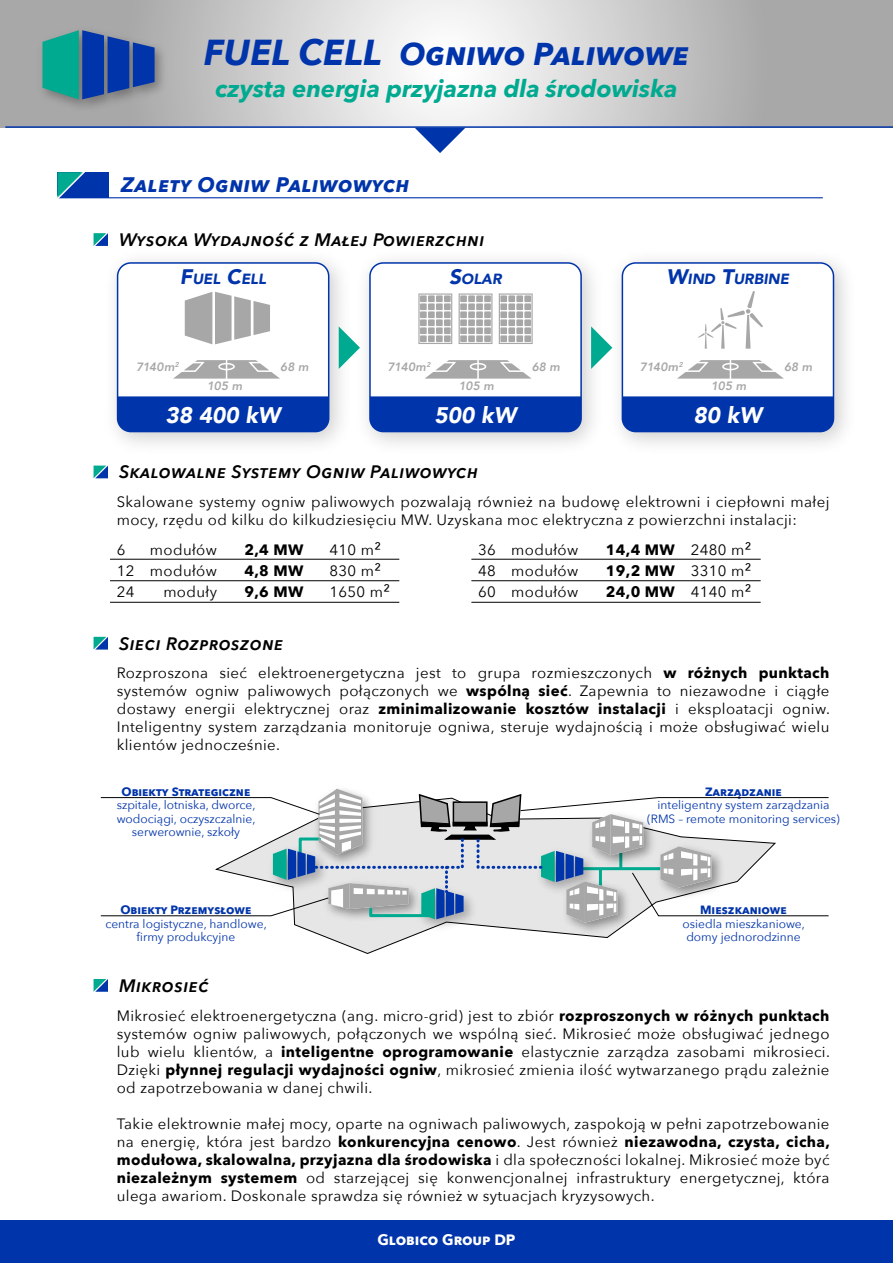
<style>
.page{position:relative;width:893px;height:1263px;background:#fff}
.page>*{position:absolute;margin:0;border:0;box-sizing:border-box;transform-origin:0 0}
.t1{font:italic 700 31.5px "Avenir Next";color:#0034aa}
.t2{font:italic 700 24px "Avenir Next";color:#00aa90}
.t3{font:italic 900 22.5px "Avenir";color:#fff}
.t4{font:italic 700 21px "Avenir Next";letter-spacing:.02em;color:#0034aa}
.t5{font:italic 600 18px "Avenir Next";letter-spacing:.025em;color:#000}
.t6{font:15px/18px "Avenir Next";letter-spacing:.025em;color:#000;text-align:justify}
.t7{font:700 15px "Avenir Next";letter-spacing:.025em;color:#000}
.t8{font:700 15px "Avenir Next";color:#fff}
.t9{font:italic 900 14.7px "Avenir";color:#0034aa}
.t10{font:12px/13.5px "Avenir Next";color:#0034aa;text-align:center}
.t11{font:700 12px "Avenir Next";color:#0034aa}
.t12{font:italic 800 12px "Avenir";color:#a7a7a7}
.s1{font-size:36px}
.s2{font-size:21px}
.s3{font-size:18px}
.s4{font-weight:400}
.s5{font-weight:400;font-size:18px}
.s6{font-weight:700}
</style>
<div class="page">
<img style="left:114px;top:260px;width:227px;height:184px">
<div style="left:118px;top:263px;width:211px;height:169px;background:#fff;border-radius:13px"></div>
<div style="left:117px;top:262px;width:212px;height:170px;border:2px solid #0034aa;border-radius:13px"></div>
<div style="left:118px;top:396px;width:211px;height:36px;background:#0034aa"></div>
<svg style="left:173px;top:360px;width:107px;height:19px"></svg>
<svg style="left:185px;top:292px;width:85px;height:52px"></svg>
<img style="left:366px;top:260px;width:227px;height:184px">
<div style="left:370px;top:263px;width:211px;height:169px;background:#fff;border-radius:13px"></div>
<div style="left:369px;top:262px;width:213px;height:170px;border:2px solid #0034aa;border-radius:13px"></div>
<div style="left:370px;top:396px;width:211px;height:36px;background:#0034aa"></div>
<svg style="left:418px;top:293px;width:34px;height:51px"></svg>
<svg style="left:459px;top:293px;width:33px;height:51px"></svg>
<svg style="left:499px;top:293px;width:34px;height:51px"></svg>
<svg style="left:425px;top:360px;width:106px;height:19px"></svg>
<div style="left:470px;top:364px;width:16px;height:6px;background:#a7a7a7;border-radius:50%"></div>
<div style="left:469px;top:363px;width:18px;height:7px;border:2px solid #fff;border-radius:50%"></div>
<hr style="left:477px;top:359px;width:2px;height:20px;background:#fff">
<img style="left:612px;top:260px;width:234px;height:184px">
<div style="left:622px;top:263px;width:211px;height:169px;background:#fff;border-radius:13px"></div>
<div style="left:622px;top:262px;width:212px;height:170px;border:2px solid #0034aa;border-radius:13px"></div>
<div style="left:622px;top:396px;width:211px;height:36px;background:#0034aa"></div>
<svg style="left:677px;top:360px;width:107px;height:19px"></svg>
<svg style="left:698px;top:291px;width:65px;height:58px"></svg>
<svg style="left:591px;top:326px;width:21px;height:43px"></svg>
<svg style="left:339px;top:326px;width:21px;height:43px"></svg>
<hr style="left:110px;top:559px;width:289px;height:1px;background:#000">
<hr style="left:110px;top:580px;width:289px;height:1px;background:#000">
<hr style="left:110px;top:602px;width:289px;height:1px;background:#000">
<hr style="left:471px;top:559px;width:290px;height:1px;background:#000">
<hr style="left:471px;top:580px;width:290px;height:1px;background:#000">
<hr style="left:471px;top:602px;width:290px;height:1px;background:#000">
<div style="left:0;top:1220px;width:893px;height:43px;background:#0034aa"></div>
<svg style="left:294px;top:923px;width:109px;height:31px"></svg>
<img style="left:310px;top:788px;width:318px;height:152px">
<img style="left:413px;top:923px;width:68px;height:13px">
<svg style="left:100px;top:789px;width:729px;height:134px"></svg>
<svg style="left:0;top:0;width:893px;height:128px"></svg>
<svg style="left:415px;top:128px;width:50px;height:25px"></svg>
<hr style="left:5px;top:126px;width:888px;height:2px;background:#0034aa">
<img style="left:34px;top:21px;width:138px;height:95px">
<svg style="left:43px;top:30px;width:112px;height:69px"></svg>
<div style="left:57px;top:172px;width:51px;height:26px;background:#0034aa"></div>
<hr style="left:57px;top:197px;width:766px;height:1px;background:#0034aa">
<svg style="left:57px;top:172px;width:30px;height:27px"></svg>
<svg style="left:94px;top:233px;width:14px;height:13px"></svg>
<svg style="left:94px;top:466px;width:14px;height:12px"></svg>
<svg style="left:94px;top:637px;width:14px;height:12px"></svg>
<svg style="left:94px;top:979px;width:14px;height:13px"></svg>
<h1 class="t1" style="left:204px;top:26px;width:487px"><span class="s1">FUEL CELL</span> OGNIWO PALIWOWE</h1>
<h2 class="t2" style="left:216px;top:68px;width:463px">czysta energia przyjazna dla środowiska</h2>
<h3 class="t4" style="left:121px;top:166px;width:290px">ZALETY OGNIW PALIWOWYCH</h3>
<p class="t5" style="left:119px;top:224px;width:367px">WYSOKA WYDAJNOŚĆ Z MAŁEJ POWIERZCHNI</p>
<p class="t9" style="left:180px;top:267px;width:88px"><span class="s2">F</span>UEL <span class="s2">C</span>ELL</p>
<p class="t9" style="left:449px;top:267px;width:54px"><span class="s2">S</span>OLAR</p>
<p class="t9" style="left:667px;top:267px;width:124px"><span class="s2">W</span>IND <span class="s2">T</span>URBINE</p>
<p class="t12" style="left:136px;top:360px;width:44px">7140m<sup>2</sup></p>
<p class="t12" style="left:280px;top:360px;width:30px">68 m</p>
<p class="t12" style="left:387px;top:360px;width:44px">7140m<sup>2</sup></p>
<p class="t12" style="left:532px;top:360px;width:30px">68 m</p>
<p class="t12" style="left:640px;top:360px;width:44px">7140m<sup>2</sup></p>
<p class="t12" style="left:784px;top:360px;width:30px">68 m</p>
<p class="t12" style="left:207px;top:378px;width:37px">105 m</p>
<p class="t12" style="left:459px;top:378px;width:37px">105 m</p>
<p class="t12" style="left:711px;top:378px;width:37px">105 m</p>
<h3 class="t3" style="left:166px;top:396px;width:116px">38 400 kW</h3>
<h3 class="t3" style="left:435px;top:396px;width:83px">500 kW</h3>
<h3 class="t3" style="left:694px;top:396px;width:70px">80 kW</h3>
<p class="t5" style="left:119px;top:457px;width:360px">SKALOWALNE SYSTEMY OGNIW PALIWOWYCH</p>
<p class="t6" style="left:117px;top:492px;width:714px">Skalowane systemy ogniw paliwowych pozwalają również na budowę elektrowni i ciepłowni małej mocy, rzędu od kilku do kilkudziesięciu MW. Uzyskana moc elektryczna z powierzchni instalacji:</p>
<p class="t6" style="left:117px;top:540px;width:10px">6</p>
<p class="t6" style="left:150px;top:540px;width:69px">modułów</p>
<p class="t7" style="left:244px;top:537px;width:61px">2,4 MW</p>
<p class="t6" style="left:329px;top:540px;width:53px">410 m<span class="s3">²</span></p>
<p class="t6" style="left:117px;top:561px;width:102px">12 modułów</p>
<p class="t7" style="left:244px;top:558px;width:61px">4,8 MW</p>
<p class="t6" style="left:329px;top:561px;width:53px">830 m<span class="s3">²</span></p>
<p class="t6" style="left:117px;top:582px;width:19px">24</p>
<p class="t6" style="left:163px;top:582px;width:55px">moduły</p>
<p class="t7" style="left:244px;top:579px;width:61px">9,6 MW</p>
<p class="t6" style="left:329px;top:582px;width:62px">1650 m<span class="s3">²</span></p>
<p class="t5" style="left:119px;top:628px;width:166px">SIECI ROZPROSZONE</p>
<p class="t6" style="left:478px;top:540px;width:102px">36 modułów</p>
<p class="t7" style="left:606px;top:537px;width:147px">14,4 MW <span class="s4">2480 m</span><span class="s5">²</span></p>
<p class="t6" style="left:478px;top:561px;width:102px">48 modułów</p>
<p class="t7" style="left:606px;top:558px;width:147px">19,2 MW <span class="s4">3310 m</span><span class="s5">²</span></p>
<p class="t6" style="left:478px;top:582px;width:102px">60 modułów</p>
<p class="t7" style="left:606px;top:579px;width:147px">24,0 MW <span class="s4">4140 m</span><span class="s5">²</span></p>
<p class="t6" style="left:117px;top:663px;width:715px">Rozproszona sieć elektroenergetyczna jest to grupa rozmieszczonych <span class="s6">w różnych punktach </span>systemów ogniw paliwowych połączonych we <span class="s6">wspólną sieć</span>. Zapewnia to niezawodne i ciągłe dostawy energii elektrycznej oraz <span class="s6">zminimalizowanie kosztów instalacji</span> i eksploatacji ogniw.<br>Inteligentny system zarządzania monitoruje ogniwa, steruje wydajnością i może obsługiwać wielu klientów jednocześnie.</p>
<p class="t11" style="left:121px;top:781px;width:130px">OBIEKTY STRATEGICZNE</p>
<p class="t10" style="left:117px;top:798px;width:140px">szpitale, lotniska, dworce, wodociągi, oczyszczalnie, serwerownie, szkoły</p>
<p class="t11" style="left:120px;top:899px;width:133px">OBIEKTY PRZEMYSŁOWE</p>
<p class="t10" style="left:105px;top:916px;width:163px">centra logistyczne, handlowe, firmy produkcyjne</p>
<p class="t5" style="left:119px;top:970px;width:91px">MIKROSIEĆ</p>
<p class="t11" style="left:705px;top:781px;width:78px">ZARZĄDZANIE</p>
<p class="t10" style="left:647px;top:798px;width:194px">inteligentny system zarządzania (RMS – remote monitoring services)</p>
<p class="t11" style="left:700px;top:899px;width:88px">MIESZKANIOWE</p>
<p class="t10" style="left:682px;top:916px;width:124px">osiedla mieszkaniowe, domy jednorodzinne</p>
<p class="t6" style="left:117px;top:1006px;width:715px">Mikrosieć elektroenergetyczna (ang. micro-grid) jest to zbiór <span class="s6">rozproszonych w różnych punktach </span>systemów ogniw paliwowych, połączonych we wspólną sieć. Mikrosieć może obsługiwać jednego lub wielu klientów, a <span class="s6">inteligentne oprogramowanie</span> elastycznie zarządza zasobami mikrosieci.<br>Dzięki <span class="s6">płynnej regulacji wydajności ogniw</span>, mikrosieć zmienia ilość wytwarzanego prądu zależnie od zapotrzebowania w danej chwili.</p>
<p class="t6" style="left:117px;top:1114px;width:715px">Takie elektrownie małej mocy, oparte na ogniwach paliwowych, zaspokoją w pełni zapotrzebowanie na energię, która jest bardzo <span class="s6">konkurencyjna cenowo</span>. Jest również <span class="s6">niezawodna, czysta, cicha, modułowa, skalowalna, przyjazna dla środowiska</span> i dla społeczności lokalnej. Mikrosieć może być <span class="s6">niezależnym systemem</span> od starzejącej się konwencjonalnej infrastruktury energetycznej, która ulega awariom. Doskonale sprawdza się również w sytuacjach kryzysowych.</p>
<p class="t8" style="left:377px;top:1227px;width:140px">GLOBICO GROUP DP</p>
</div>
